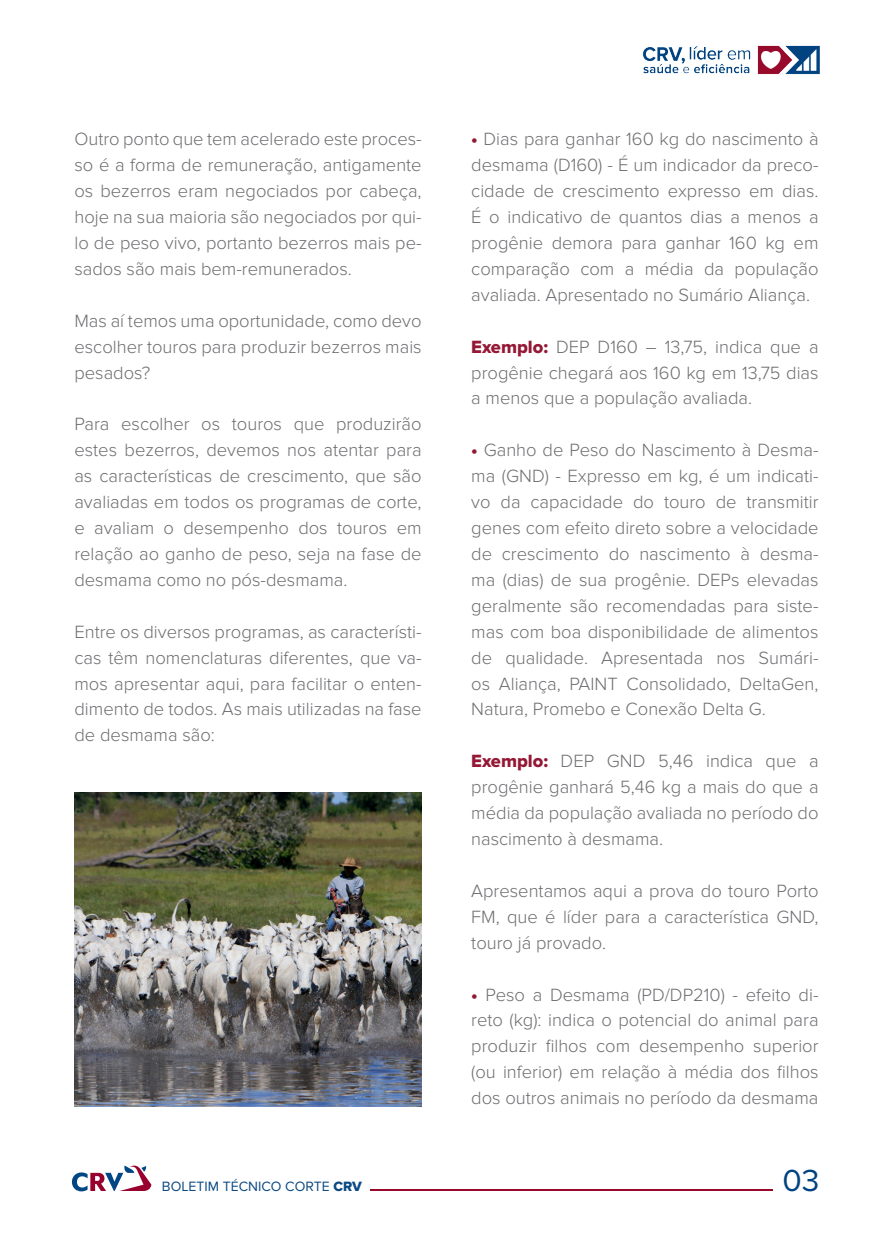
<style>
.page{position:relative;width:893px;height:1241px;background:#fff}
.page>*{position:absolute;margin:0;border:0;box-sizing:border-box;transform-origin:0 0}
.t1{font:31.68px "Proxima Nova";color:#014380}
.t2{font:300 18.38px/25.9px "Proxima Nova";color:#6c6d70;text-align:justify}
.t3{font:14px "Proxima Nova";color:#0b4982}
.s1{font-family:"Proxima Nova Extrabld";font-weight:400;color:#941835}
.s2{font-family:"Proxima Nova Extrabld"}
</style>
<div class="page">
<hr style="left:370px;top:1189px;width:403px;height:1px;background:#980a2b">
<svg style="left:72px;top:1165px;width:79px;height:26px"></svg>
<img style="left:643px;top:45px;width:177px;height:30px">
<img style="left:74px;top:792px;width:348px;height:314px">
<p class="t2" style="left:74px;top:127px;width:349px">Outro ponto que tem acelerado este proces&shy;so é a forma de remuneração, antigamente os bezerros eram negociados por cabeça, hoje na sua maioria são negociados por qui&shy;lo de peso vivo, portanto bezerros mais pe&shy;sados são mais bem-remunerados.</p>
<p class="t2" style="left:74px;top:308px;width:349px">Mas aí temos uma oportunidade, como devo escolher touros para produzir bezerros mais pesados?</p>
<p class="t2" style="left:74px;top:412px;width:349px">Para escolher os touros que produzirão estes bezerros, devemos nos atentar para as características de crescimento, que são avaliadas em todos os programas de corte, e avaliam o desempenho dos touros em relação ao ganho de peso, seja na fase de desmama como no pós-desmama.</p>
<p class="t2" style="left:74px;top:619px;width:349px">Entre os diversos programas, as característi&shy;cas têm nomenclaturas diferentes, que va&shy;mos apresentar aqui, para facilitar o enten&shy;dimento de todos. As mais utilizadas na fase de desmama são:</p>
<p class="t2" style="left:471px;top:127px;width:349px"><span class="s1">•</span> Dias para ganhar 160 kg do nascimento à desmama (D160) - É um indicador da preco&shy;cidade de crescimento expresso em dias.<br>É o indicativo de quantos dias a menos a progênie demora para ganhar 160 kg em comparação com a média da população avaliada. Apresentado no Sumário Aliança.</p>
<p class="t2" style="left:471px;top:334px;width:349px"><span class="s1">Exemplo:</span> DEP D160 – 13,75, indica que a progênie chegará aos 160 kg em 13,75 dias a menos que a população avaliada.</p>
<p class="t2" style="left:471px;top:438px;width:349px"><span class="s1">•</span> Ganho de Peso do Nascimento à Desma&shy;ma (GND) - Expresso em kg, é um indicati&shy;vo da capacidade do touro de transmitir genes com efeito direto sobre a velocidade de crescimento do nascimento à desma&shy;ma (dias) de sua progênie. DEPs elevadas geralmente são recomendadas para siste&shy;mas com boa disponibilidade de alimentos de qualidade. Apresentada nos Sumári&shy;os Aliança, PAINT Consolidado, DeltaGen,</p>
<p class="t2" style="left:471px;top:697px;width:296px">Natura, Promebo e Conexão Delta G.</p>
<p class="t2" style="left:471px;top:748px;width:349px"><span class="s1">Exemplo:</span> DEP GND 5,46 indica que a progênie ganhará 5,46 kg a mais do que a média da população avaliada no período do nascimento à desmama.</p>
<p class="t2" style="left:471px;top:878px;width:349px">Apresentamos aqui a prova do touro Porto FM, que é líder para a característica GND, touro já provado.</p>
<p class="t2" style="left:471px;top:982px;width:349px"><span class="s1">•</span> Peso a Desmama (PD/DP210) - efeito di&shy;reto (kg): indica o potencial do animal para produzir filhos com desempenho superior (ou inferior) em relação à média dos filhos dos outros animais no período da desmama</p>
<p class="t3" style="left:162px;top:1178px;width:202px">BOLETIM TÉCNICO CORTE <span class="s2">CRV</span></p>
<p class="t1" style="left:783px;top:1162px;width:38px">03</p>
</div>
